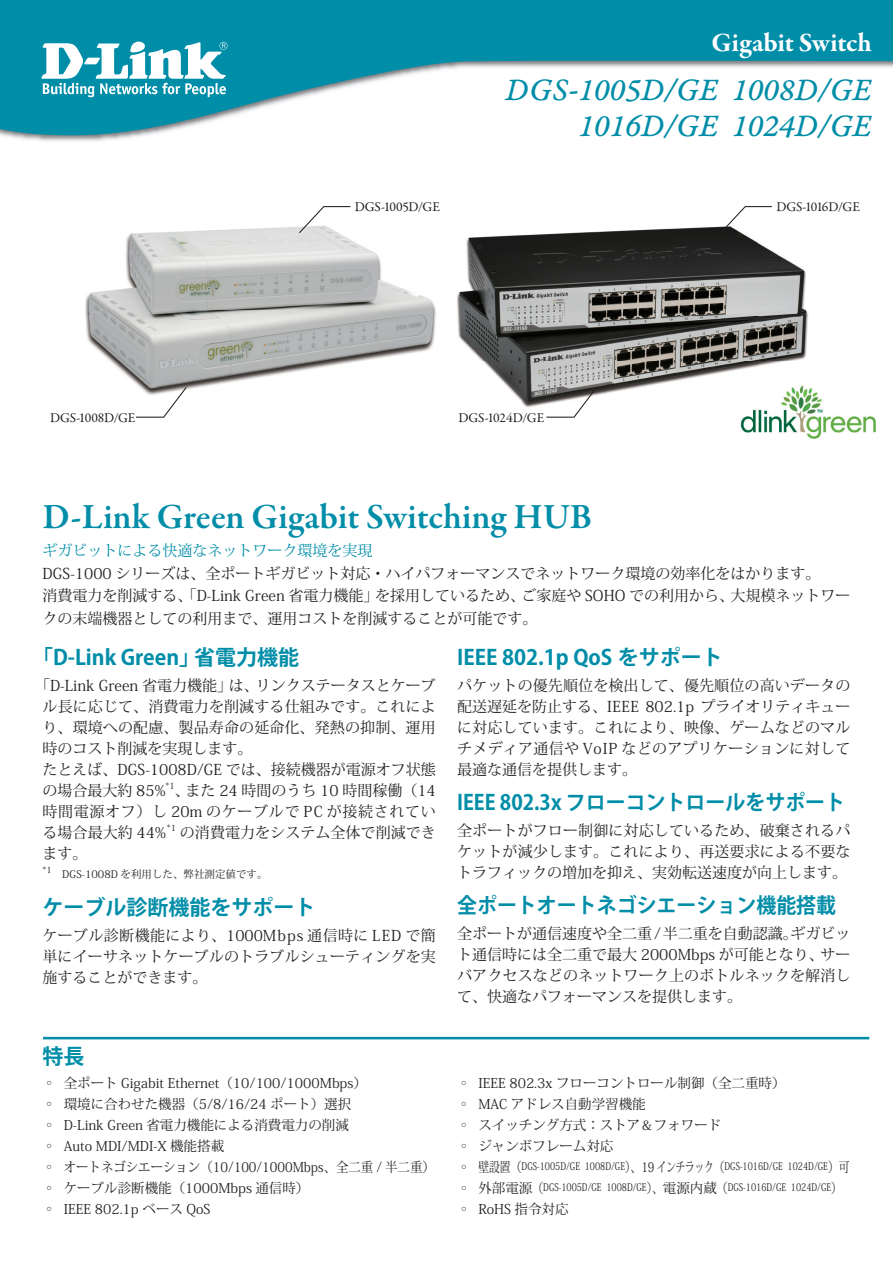
<style>
.page{position:relative;width:893px;height:1263px;background:#fff}
.page>*{position:absolute;margin:0;border:0;box-sizing:border-box;transform-origin:0 0}
.t1{font:600 36px "Garamond Premr Pro";letter-spacing:-.005em;color:#008da8}
.t2{font:33px/36.6px "Garamond Premr Pro It Capt";color:#008da8;text-align:right}
.t3{font:700 27px "Garamond Premr Pro";letter-spacing:-.01em;color:#fff}
.t4{font:700 21px "Koz Go Pro";color:#008da8}
.t5{font:700 21px "Koz Go Pro";color:#008da8;scale:.95 1}
.t6{font:15px/21px "Koz Min Pro";color:#231f20;text-align:justify}
.t7{font:15px "Koz Min Pro";color:#008da8}
.t8{font:13.5px/21px "Koz Min Pro";color:#231f20}
.t9{font:13.5px "Garamond Premr Pro";letter-spacing:-.01em;color:#231f20}
.t10{font:10.5px/21px "Koz Min Pro";color:#231f20;scale:.8 1}
.t11{font:10.5px "Koz Min Pro";color:#231f20}
.t12{font:8.7px "Koz Min Pro";color:#231f20}
.s1{font-size:13.5px}
</style>
<div class="page">
<img style="left:0;top:135px;width:146px;height:6px">
<svg style="left:0;top:0;width:893px;height:135px;fill:#008da8"></svg>
<svg style="left:41px;top:41px;width:187px;height:56px"></svg>
<img style="left:457px;top:226px;width:351px;height:181px">
<hr style="left:43px;top:1037px;width:826px;height:2px;background:#008da8">
<img style="left:85px;top:227px;width:351px;height:163px">
<svg style="left:136px;top:387px;width:51px;height:31px"></svg>
<svg style="left:720px;top:206px;width:52px;height:27px"></svg>
<svg style="left:546px;top:387px;width:51px;height:31px"></svg>
<svg style="left:299px;top:206px;width:51px;height:27px"></svg>
<img style="left:723px;top:374px;width:153px;height:65px">
<p class="t9" style="left:50px;top:409px;width:87px">DGS-1008D/GE</p>
<p class="t9" style="left:355px;top:199px;width:87px">DGS-1005D/GE</p>
<h3 class="t3" style="left:711px;top:26px;width:162px">Gigabit Switch</h3>
<h2 class="t2" style="left:506px;top:73px;width:368px">DGS-1005D/GE 1008D/GE<br>1016D/GE 1024D/GE</h2>
<p class="t9" style="left:776px;top:199px;width:85px">DGS-1016D/GE</p>
<p class="t9" style="left:459px;top:409px;width:87px">DGS-1024D/GE</p>
<h1 class="t1" style="left:43px;top:495px;width:551px">D-Link Green Gigabit Switching HUB</h1>
<p class="t7" style="left:43px;top:540px;width:331px">ギガビットによる快適なネットワーク環境を実現</p>
<p class="t6" style="left:43px;top:562px;width:809px;line-height:22.5px;text-align:left">DGS-1000 シリーズは、全ポートギガビット対応・ハイパフォーマンスでネットワーク環境の効率化をはかります。<br>消費電力を削減する、「D-Link Green 省電力機能」を採用しているため、ご家庭や SOHO での利用から、大規模ネットワークの末端機器としての利用まで、運用コストを削減することが可能です。</p>
<h3 class="t4" style="left:32px;top:644px;width:269px">「D-Link Green」省電力機能</h3>
<p class="t6" style="left:43px;top:674px;width:395px;text-align:left;text-indent:-8px">「D-Link Green 省電力機能」は、リンクステータスとケーブル長に応じて、消費電力を削減する仕組みです。これにより、環境への配慮、製品寿命の延命化、発熱の抑制、運用時のコスト削減を実現します。<br>たとえば、DGS-1008D/GE では、接続機器が電源オフ状態の場合最大約 85%</p>
<p class="t12" style="left:166px;top:779px;width:11px">*1</p>
<p class="t6" style="left:43px;top:779px;width:395px;text-indent:132px">、また 24 時間のうち 10 時間稼働（14時間電源オフ）し 20m のケーブルで PC が接続されている場合最大約 44%</p>
<p class="t12" style="left:167px;top:821px;width:11px">*1</p>
<p class="t6" style="left:180px;top:821px;width:257px">の消費電力をシステム全体で削減でき</p>
<p class="t6" style="left:43px;top:842px;width:46px">ます。</p>
<p class="t12" style="left:43px;top:863px;width:11px">*1</p>
<p class="t11" style="left:52px;top:867px;width:217px">　DGS-1008D を利用した、弊社測定値です。</p>
<h3 class="t4" style="left:43px;top:894px;width:274px">ケーブル診断機能をサポート</h3>
<p class="t6" style="left:43px;top:924px;width:395px">ケーブル診断機能により、1000Mbps 通信時に LED で簡単にイーサネットケーブルのトラブルシューティングを実施することができます。</p>
<h3 class="t4" style="left:457px;top:644px;width:267px">IEEE 802.1p QoS をサポート</h3>
<p class="t6" style="left:457px;top:674px;width:395px">パケットの優先順位を検出して、優先順位の高いデータの配送遅延を防止する、IEEE 802.1p プライオリティキューに対応しています。これにより、映像、ゲームなどのマルチメディア通信や VoIP などのアプリケーションに対して最適な通信を提供します。</p>
<h3 class="t5" style="left:457px;top:789px;width:410px">IEEE 802.3x フローコントロールをサポート</h3>
<p class="t6" style="left:457px;top:819px;width:395px">全ポートがフロー制御に対応しているため、破棄されるパケットが減少します。これにより、再送要求による不要なトラフィックの増加を抑え、実効転送速度が向上します。</p>
<h3 class="t5" style="left:457px;top:892px;width:400px">全ポートオートネゴシエーション機能搭載</h3>
<p class="t6" style="left:457px;top:922px;width:395px">全ポートが通信速度や全二重/半二重を自動認識。ギガビット通信時には全二重で最大 2000Mbps が可能となり、サーバアクセスなどのネットワーク上のボトルネックを解消して、快適なパフォーマンスを提供します。</p>
<h3 class="t4" style="left:43px;top:1042px;width:43px">特長</h3>
<p class="t8" style="left:43px;top:1072px;width:394px">◦ 全ポート Gigabit Ethernet（10/100/1000Mbps）<br>◦ 環境に合わせた機器（5/8/16/24 ポート）選択<br>◦ D-Link Green 省電力機能による消費電力の削減<br>◦ Auto MDI/MDI-X 機能搭載<br>◦ オートネゴシエーション（10/100/1000Mbps、全二重 / 半二重）◦ ケーブル診断機能（1000Mbps 通信時）<br>◦ IEEE 802.1p ベース QoS</p>
<p class="t8" style="left:457px;top:1071px;width:330px">◦ IEEE 802.3x フローコントロール制御（全二重時）◦ MAC アドレス自動学習機能<br>◦ スイッチング方式：ストア＆フォワード<br>◦ ジャンボフレーム対応</p>
<p class="t10" style="left:457px;top:1156px;width:492px"><span class="s1">◦ 壁設置（</span>DGS-1005D/GE 1008D/GE<span class="s1">）、19 インチラック（</span>DGS-1016D/GE 1024D/GE<span class="s1">）可◦ 外部電源（</span>DGS-1005D/GE 1008D/GE<span class="s1">）、電源内蔵（</span>DGS-1016D/GE 1024D/GE<span class="s1">）</span></p>
<p class="t8" style="left:457px;top:1198px;width:113px">◦ RoHS 指令対応</p>
</div>
